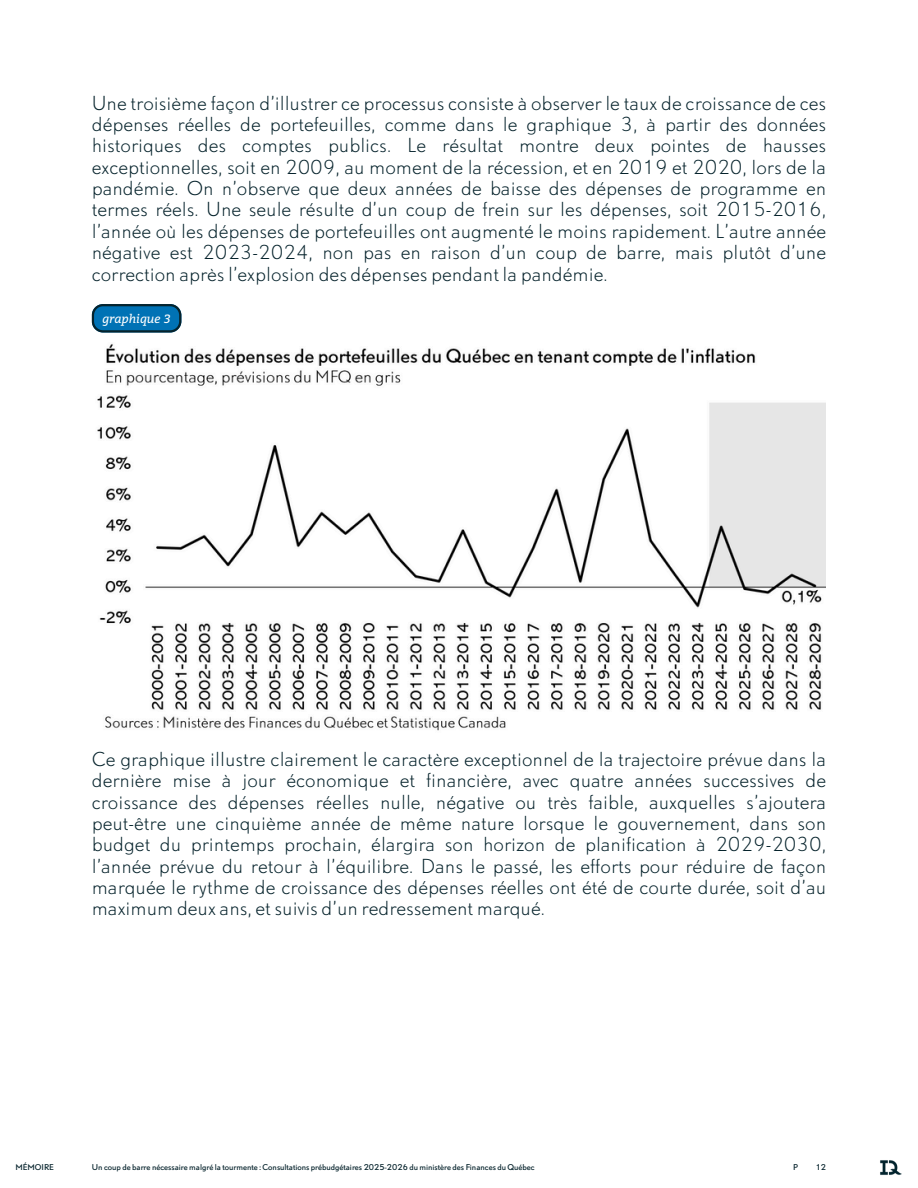
<style>
.page{position:relative;width:918px;height:1188px;background:#fff}
.page>*{position:absolute;margin:0;border:0;box-sizing:border-box;transform-origin:0 0}
.t1{font:300 18px/21.3px "DTL Nobel T";color:#06232c;text-align:justify}
.t2{font:italic 12px "Bitter";color:#fff}
.t3{font:7.5px "DTL Nobel T";color:#06232c}
</style>
<div class="page">
<img style="left:880px;top:1160px;width:22px;height:15px">
<div style="left:92px;top:304px;width:89px;height:29px;background:#3f6b80;border-radius:11px"></div>
<svg style="left:92px;top:304px;width:89px;height:28px"></svg>
<img style="left:97px;top:344px;width:729px;height:387px">
<p class="t1" style="left:92px;top:92px;width:736px">Une troisième façon d’illustrer ce processus consiste à observer le taux de croissance de ces dépenses réelles de portefeuilles, comme dans le graphique 3, à partir des données historiques des comptes publics. Le résultat montre deux pointes de hausses exceptionnelles, soit en 2009, au moment de la récession, et en 2019 et 2020, lors de la pandémie. On n’observe que deux années de baisse des dépenses de programme en termes réels. Une seule résulte d’un coup de frein sur les dépenses, soit 2015-2016, l’année où les dépenses de portefeuilles ont augmenté le moins rapidement. L’autre année négative est 2023-2024, non pas en raison d’un coup de barre, mais plutôt d’une correction après l’explosion des dépenses pendant la pandémie.</p>
<h1 class="t2" style="left:103px;top:310px;width:70px">graphique 3</h1>
<p class="t1" style="left:92px;top:748px;width:736px">Ce graphique illustre clairement le caractère exceptionnel de la trajectoire prévue dans la dernière mise à jour économique et financière, avec quatre années successives de croissance des dépenses réelles nulle, négative ou très faible, auxquelles s’ajoutera peut-être une cinquième année de même nature lorsque le gouvernement, dans son budget du printemps prochain, élargira son horizon de planification à 2029-2030, l’année prévue du retour à l’équilibre. Dans le passé, les efforts pour réduire de façon marquée le rythme de croissance des dépenses réelles ont été de courte durée, soit d’au maximum deux ans, et suivis d’un redressement marqué.</p>
<h2 class="t3" style="left:15px;top:1162px;width:40px">MÉMOIRE</h2>
<p class="t3" style="left:793px;top:1162px;width:6px">P</p>
<h1 class="t3" style="left:816px;top:1162px;width:12px">12</h1>
<h3 class="t3" style="left:92px;top:1162px;width:444px">Un coup de barre nécessaire malgré la tourmente : Consultations prébudgétaires 2025-2026 du ministère des Finances du Québec</h3>
</div>
